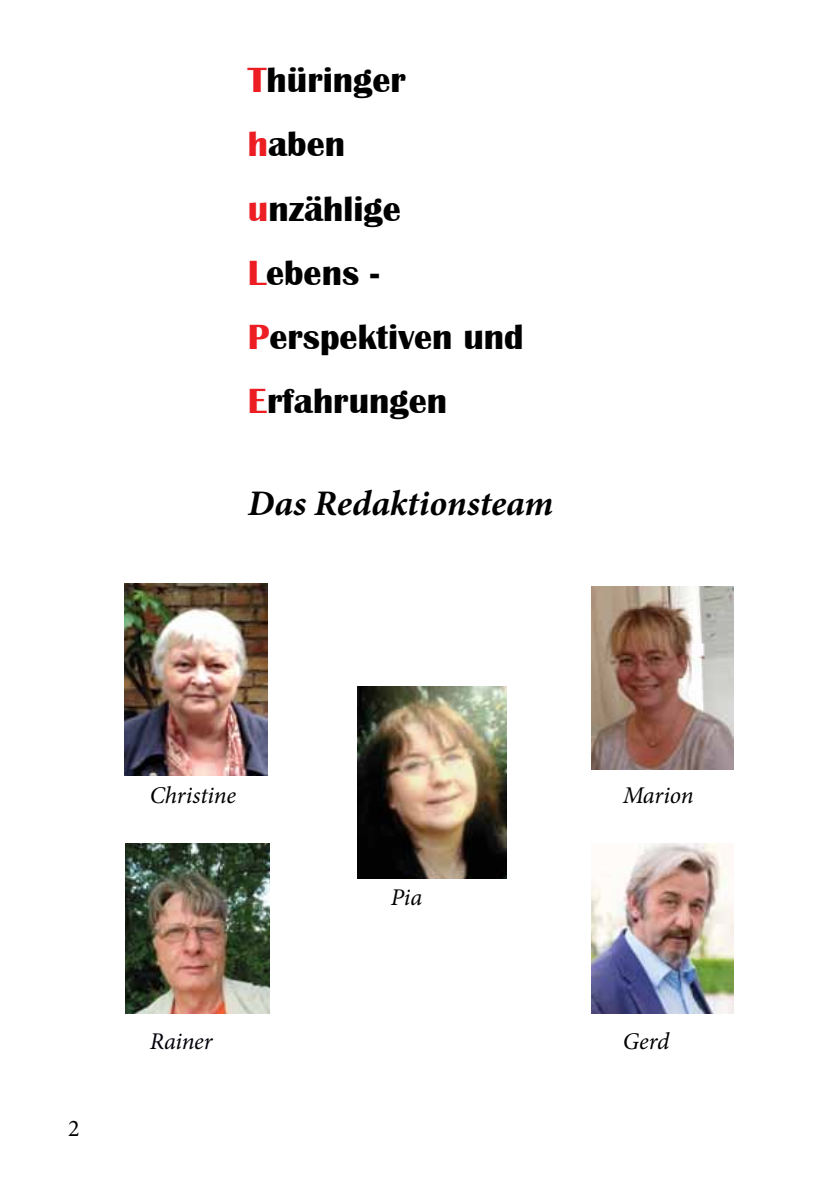
<style>
.page{position:relative;width:840px;height:1191px;background:#fff}
.page>*{position:absolute;margin:0;border:0;box-sizing:border-box;transform-origin:0 0}
.t1{font:700 36px/64px "Britannic";color:#000}
.t2{font:italic 700 36px "Minion Pro";color:#000}
.t3{font:italic 24px "Minion Pro";letter-spacing:-.005em;color:#000}
.t4{font:italic 24px "Minion Pro";letter-spacing:-.005em;color:#00000a}
.t5{font:24px "Minion Pro";color:#000}
.s1{color:#ed1d24}
</style>
<div class="page">
<img style="left:591px;top:586px;width:141px;height:184px">
<img style="left:125px;top:583px;width:143px;height:192px">
<img style="left:591px;top:843px;width:141px;height:170px">
<img style="left:126px;top:843px;width:143px;height:170px">
<img style="left:357px;top:686px;width:149px;height:192px">
<p class="t1" style="left:248px;top:49px;width:277px"><span class="s1">T</span>hüringer<br><span class="s1">h</span>aben<br><span class="s1">u</span>nzählige<br><span class="s1">L</span>ebens -<br><span class="s1">P</span>erspektiven und<br><span class="s1">E</span>rfahrungen</p>
<p class="t2" style="left:248px;top:478px;width:307px">Das Redaktionsteam</p>
<p class="t5" style="left:68px;top:1112px;width:13px">2</p>
<p class="t3" style="left:150px;top:779px;width:88px">Christine</p>
<p class="t3" style="left:622px;top:779px;width:72px">Marion</p>
<p class="t4" style="left:150px;top:1025px;width:64px">Rainer</p>
<p class="t3" style="left:390px;top:881px;width:33px">Pia</p>
<p class="t3" style="left:622px;top:1025px;width:48px">Gerd</p>
</div>
